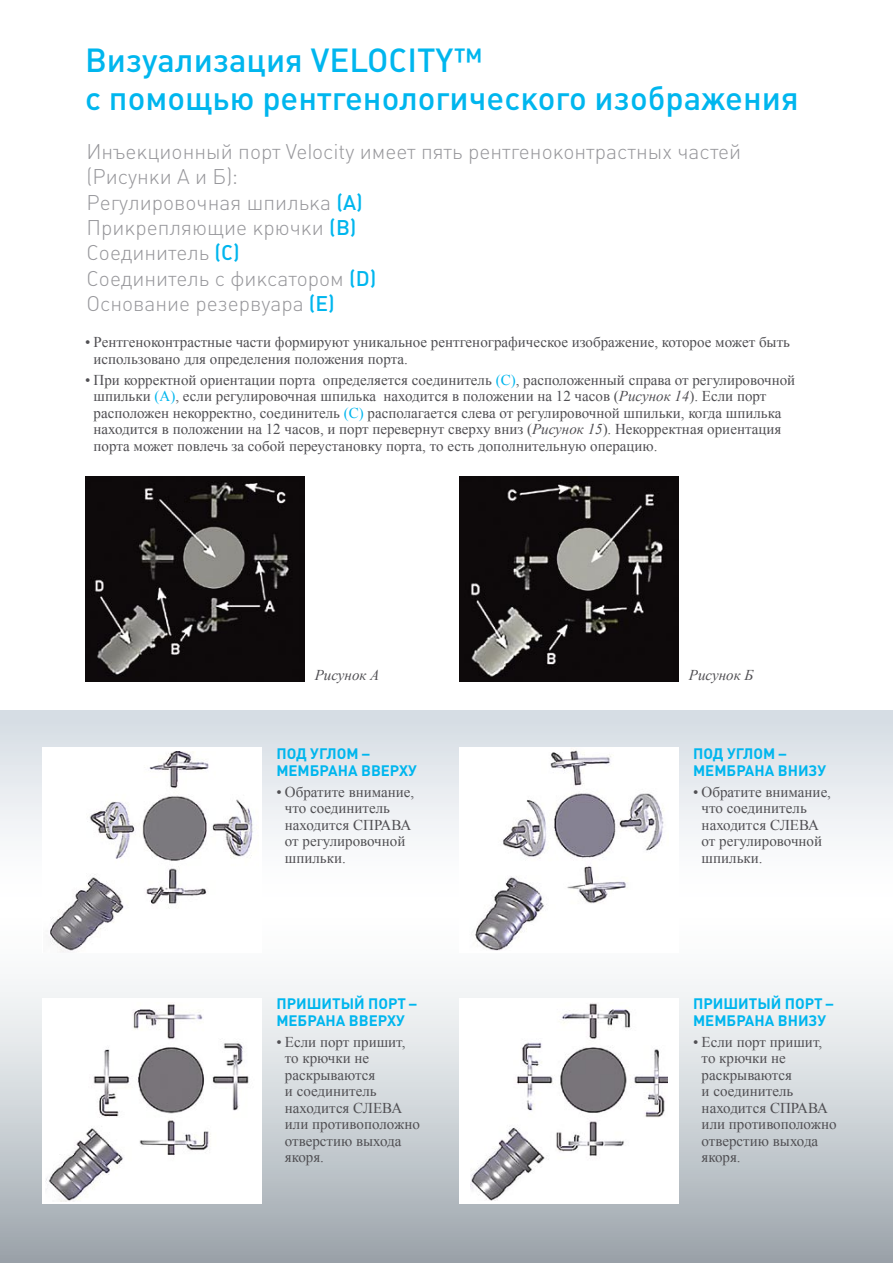
<style>
.page{position:relative;width:893px;height:1263px;background:#fff}
.page>*{position:absolute;margin:0;border:0;box-sizing:border-box;transform-origin:0 0}
.t1{font:500 33px/37.5px "Plumb";color:#00b6ee}
.t2{font:300 21px/25.5px "Plumb";color:#97979b}
.t3{font:15px/16.5px "Times New Roman";color:#504f53}
.t4{font:700 15px/16.5px "Plumb";color:#00b6ee}
.t5{font:italic 15px "Times New Roman";color:#504f53}
.s1{font-weight:500;color:#00b6ee}
.s2{color:#00b6ee}
.s3{font-style:italic}
</style>
<div class="page">
<svg style="left:0;top:710px;width:893px;height:553px"></svg>
<img style="left:85px;top:476px;width:219px;height:205px">
<div style="left:43px;top:747px;width:219px;height:205px;background:#fff"></div>
<img style="left:49px;top:751px;width:204px;height:201px">
<div style="left:43px;top:999px;width:219px;height:205px;background:#fff"></div>
<img style="left:46px;top:1004px;width:203px;height:197px">
<img style="left:459px;top:476px;width:220px;height:205px">
<div style="left:459px;top:747px;width:220px;height:205px;background:#fff"></div>
<img style="left:472px;top:749px;width:192px;height:201px">
<div style="left:459px;top:999px;width:220px;height:205px;background:#fff"></div>
<img style="left:470px;top:1003px;width:197px;height:197px">
<h1 class="t1" style="left:85px;top:42px;width:715px">Визуализация VELOCITY™<br>с помощью рентгенологического изображения</h1>
<h2 class="t2" style="left:86px;top:138px;width:656px">Инъекционный порт Velocity имеет пять рентгеноконтрастных частей (Рисунки А и Б):<br>Регулировочная шпилька <span class="s1">(A)<br></span>Прикрепляющие крючки <span class="s1">(B)<br></span>Соединитель <span class="s1">(C)<br></span>Соединитель с фиксатором <span class="s1">(D)<br></span>Основание резервуара <span class="s1">(E)</span></h2>
<p class="t3" style="left:94px;top:334px;width:698px;text-indent:-9px">• Рентгеноконтрастные части формируют уникальное рентгенографическое изображение, которое может быть использовано для определения положения порта.</p>
<p class="t3" style="left:94px;top:371px;width:703px;text-indent:-9px">• При корректной ориентации порта определяется соединитель <span class="s2">(C)</span>, расположенный справа от регулировочной шпильки <span class="s2">(A)</span>, если регулировочная шпилька находится в положении на 12 часов (<span class="s3">Рисунок 14</span>). Если порт расположен некорректно, соединитель <span class="s2">(C)</span> располагается слева от регулировочной шпильки, когда шпилька находится в положении на 12 часов, и порт перевернут сверху вниз (<span class="s3">Рисунок 15</span>). Некорректная ориентация порта может повлечь за собой переустановку порта, то есть дополнительную операцию.</p>
<p class="t5" style="left:315px;top:664px;width:66px">Рисунок А</p>
<p class="t5" style="left:689px;top:664px;width:66px">Рисунок Б</p>
<p class="t4" style="left:276px;top:745px;width:142px">ПОД УГЛОМ –<br>МЕМБРАНА ВВЕРХУ</p>
<p class="t3" style="left:285px;top:783px;width:131px;text-indent:-9px">• Обратите внимание, что соединитель находится СПРАВА от регулировочной шпильки.</p>
<p class="t4" style="left:276px;top:996px;width:142px">ПРИШИТЫЙ ПОРТ –<br>МЕБРАНА ВВЕРХУ</p>
<p class="t3" style="left:285px;top:1033px;width:136px;text-indent:-9px">• Если порт пришит, то крючки не раскрываются<br>и соединитель находится СЛЕВА или противоположно отверстию выхода якоря.</p>
<p class="t4" style="left:693px;top:745px;width:135px">ПОД УГЛОМ –<br>МЕМБРАНА ВНИЗУ</p>
<p class="t3" style="left:702px;top:783px;width:131px;text-indent:-9px">• Обратите внимание, что соединитель находится СЛЕВА от регулировочной шпильки.</p>
<p class="t4" style="left:693px;top:996px;width:142px">ПРИШИТЫЙ ПОРТ –<br>МЕМБРАНА ВНИЗУ</p>
<p class="t3" style="left:702px;top:1033px;width:136px;text-indent:-9px">• Если порт пришит, то крючки не раскрываются<br>и соединитель находится СПРАВА или противоположно отверстию выхода якоря.</p>
</div>
